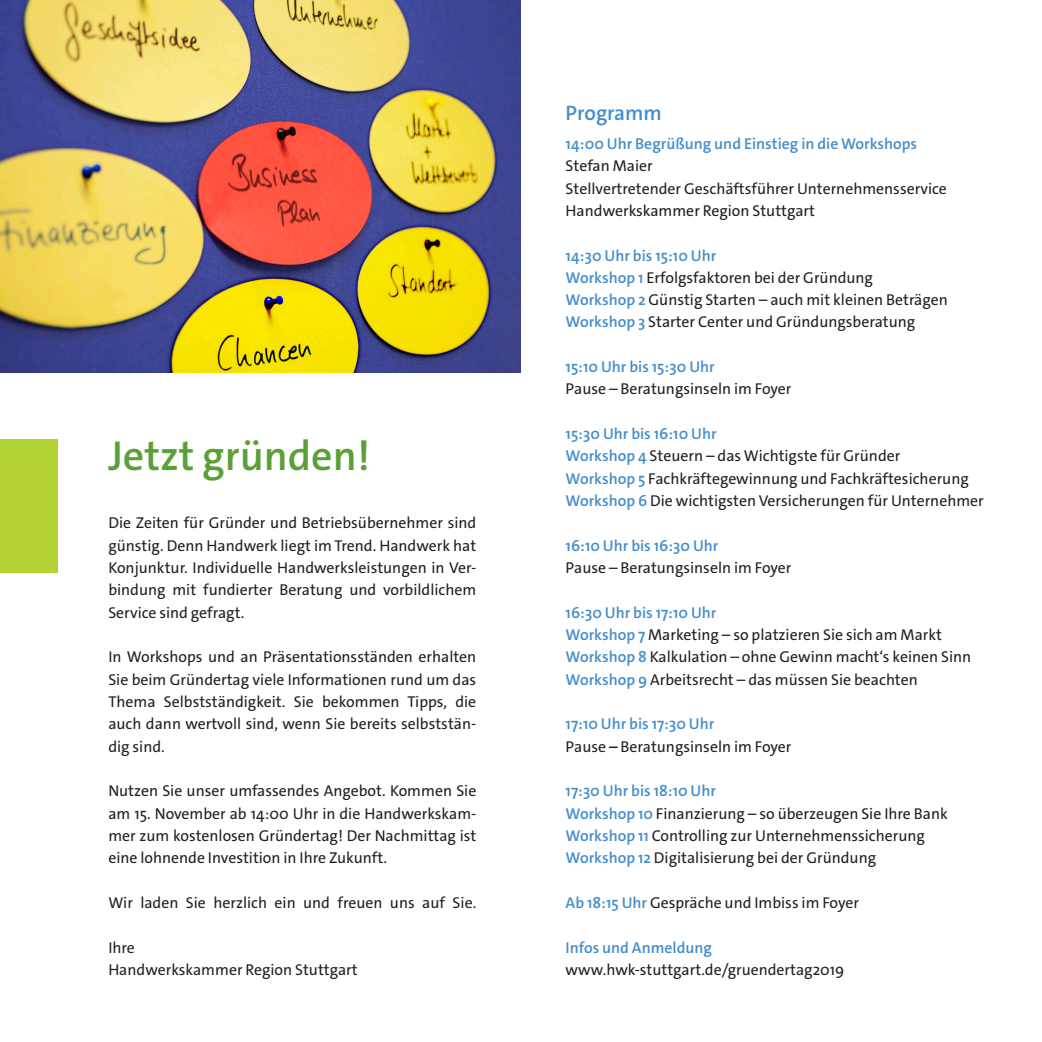
<style>
.page{position:relative;width:1042px;height:1042px;background:#fff}
.page>*{position:absolute;margin:0;border:0;box-sizing:border-box;transform-origin:0 0}
.DIN_lang_Überschrift{font:600 42px "The Sans C4 s";color:#5b9f37}
.DIN_lang_Überschrift-2{font:600 21px "The Sans C4 s";color:#448dcb}
.DIN_lang_Fließtext_F{font:15.75px/22.4px "The Sans C4 s";color:#231f20;text-align:justify}
.DIN_lang_Fließtext_F-2{font:600 15.75px "The Sans C4 s";color:#448dcb}
.s1{font-weight:600;color:#448dcb}
.s2{font-weight:600}
</style>
<div class="page">
<img style="left:0;top:0;width:521px;height:372px">
<div style="left:0;top:439px;width:57px;height:134px;background:#b3d234"></div>
<p class="DIN_lang_Überschrift" style="left:108px;top:429px;width:263px">Jetzt gründen!</p>
<p class="DIN_lang_Fließtext_F" style="left:108px;top:512px;width:369px">Die Zeiten für Gründer und Betriebsübernehmer sind günstig. Denn Handwerk liegt im Trend. Handwerk hat Konjunktur. Individuelle Handwerksleistungen in Ver&shy;bindung mit fundierter Beratung und vorbildlichem Service sind gefragt.</p>
<p class="DIN_lang_Fließtext_F" style="left:108px;top:646px;width:369px">In Workshops und an Präsentationsständen erhalten Sie beim Gründertag viele Informationen rund um das Thema Selbstständigkeit. Sie bekommen Tipps, die auch dann wertvoll sind, wenn Sie bereits selbststän&shy;dig sind.</p>
<p class="DIN_lang_Fließtext_F" style="left:108px;top:780px;width:369px">Nutzen Sie unser umfassendes Angebot. Kommen Sie am 15. November ab 14:00 Uhr in die Handwerkskam&shy;mer zum kostenlosen Gründertag! Der Nachmittag ist eine lohnende Investition in Ihre Zukunft.</p>
<p class="DIN_lang_Fließtext_F" style="left:108px;top:891px;width:369px">Wir laden Sie herzlich ein und freuen uns auf Sie.</p>
<p class="DIN_lang_Fließtext_F" style="left:108px;top:936px;width:28px">Ihre</p>
<p class="DIN_lang_Fließtext_F" style="left:108px;top:958px;width:251px">Handwerkskammer Region Stuttgart</p>
<p class="DIN_lang_Überschrift-2" style="left:566px;top:99px;width:98px">Programm</p>
<p class="DIN_lang_Fließtext_F-2" style="left:566px;top:133px;width:353px">14:00 Uhr Begrüßung und Einstieg in die Workshops</p>
<p class="DIN_lang_Fließtext_F" style="left:566px;top:155px;width:89px">Stefan Maier</p>
<p class="DIN_lang_Fließtext_F" style="left:566px;top:177px;width:383px">Stellvertretender Geschäftsführer Unternehmensservice</p>
<p class="DIN_lang_Fließtext_F" style="left:566px;top:199px;width:251px">Handwerkskammer Region Stuttgart</p>
<p class="DIN_lang_Fließtext_F-2" style="left:566px;top:245px;width:152px">14:30 Uhr bis 15:10 Uhr</p>
<p class="DIN_lang_Fließtext_F" style="left:566px;top:266px;width:309px"><span class="s1">Workshop 1</span> Erfolgsfaktoren bei der Gründung</p>
<p class="DIN_lang_Fließtext_F" style="left:566px;top:289px;width:384px"><span class="s1">Workshop 2</span> Günstig Starten – auch mit kleinen Beträgen</p>
<p class="DIN_lang_Fließtext_F" style="left:566px;top:311px;width:351px"><span class="s1">Workshop 3</span> Starter Center und Gründungsberatung</p>
<p class="DIN_lang_Fließtext_F-2" style="left:566px;top:357px;width:151px">15:10 Uhr bis 15:30 Uhr</p>
<p class="DIN_lang_Fließtext_F" style="left:566px;top:378px;width:227px">Pause – Beratungsinseln im Foyer</p>
<p class="DIN_lang_Fließtext_F-2" style="left:566px;top:424px;width:152px">15:30 Uhr bis 16:10 Uhr</p>
<p class="DIN_lang_Fließtext_F" style="left:566px;top:445px;width:336px"><span class="s1">Workshop 4</span> Steuern – das Wichtigste für Gründer</p>
<p class="DIN_lang_Fließtext_F" style="left:566px;top:467px;width:405px"><span class="s1">Workshop 5</span> Fachkräftegewinnung und Fachkräftesicherung</p>
<p class="DIN_lang_Fließtext_F" style="left:566px;top:490px;width:420px"><span class="s1">Workshop 6</span> Die wichtigsten Versicherungen für Unternehmer</p>
<p class="DIN_lang_Fließtext_F-2" style="left:566px;top:535px;width:154px">16:10 Uhr bis 16:30 Uhr</p>
<p class="DIN_lang_Fließtext_F" style="left:566px;top:557px;width:227px">Pause – Beratungsinseln im Foyer</p>
<p class="DIN_lang_Fließtext_F-2" style="left:566px;top:602px;width:152px">16:30 Uhr bis 17:10 Uhr</p>
<p class="DIN_lang_Fließtext_F" style="left:566px;top:624px;width:378px"><span class="s1">Workshop 7</span> Marketing – so platzieren Sie sich am Markt</p>
<p class="DIN_lang_Fließtext_F" style="left:566px;top:646px;width:407px"><span class="s1">Workshop 8</span> Kalkulation – ohne Gewinn macht‘s keinen Sinn</p>
<p class="DIN_lang_Fließtext_F" style="left:566px;top:668px;width:354px"><span class="s1">Workshop 9</span> Arbeitsrecht – das müssen Sie beachten</p>
<p class="DIN_lang_Fließtext_F-2" style="left:566px;top:714px;width:150px">17:10 Uhr bis 17:30 Uhr</p>
<p class="DIN_lang_Fließtext_F" style="left:566px;top:735px;width:227px">Pause <span class="s2">–</span> Beratungsinseln im Foyer</p>
<p class="DIN_lang_Fließtext_F-2" style="left:566px;top:781px;width:152px">17:30 Uhr bis 18:10 Uhr</p>
<p class="DIN_lang_Fließtext_F" style="left:566px;top:802px;width:384px"><span class="s1">Workshop 10</span> Finanzierung – so überzeugen Sie Ihre Bank</p>
<p class="DIN_lang_Fließtext_F" style="left:566px;top:824px;width:361px"><span class="s1">Workshop 11</span> Controlling zur Unternehmenssicherung</p>
<p class="DIN_lang_Fließtext_F" style="left:566px;top:847px;width:312px"><span class="s1">Workshop 12</span> Digitalisierung bei der Gründung</p>
<p class="DIN_lang_Fließtext_F" style="left:566px;top:891px;width:295px"><span class="s1">Ab 18:15 Uhr</span> Gespräche und Imbiss im Foyer</p>
<p class="DIN_lang_Fließtext_F-2" style="left:566px;top:937px;width:148px">Infos und Anmeldung</p>
<p class="DIN_lang_Fließtext_F" style="left:566px;top:958px;width:280px">www.hwk-stuttgart.de/gruendertag2019</p>
</div>
